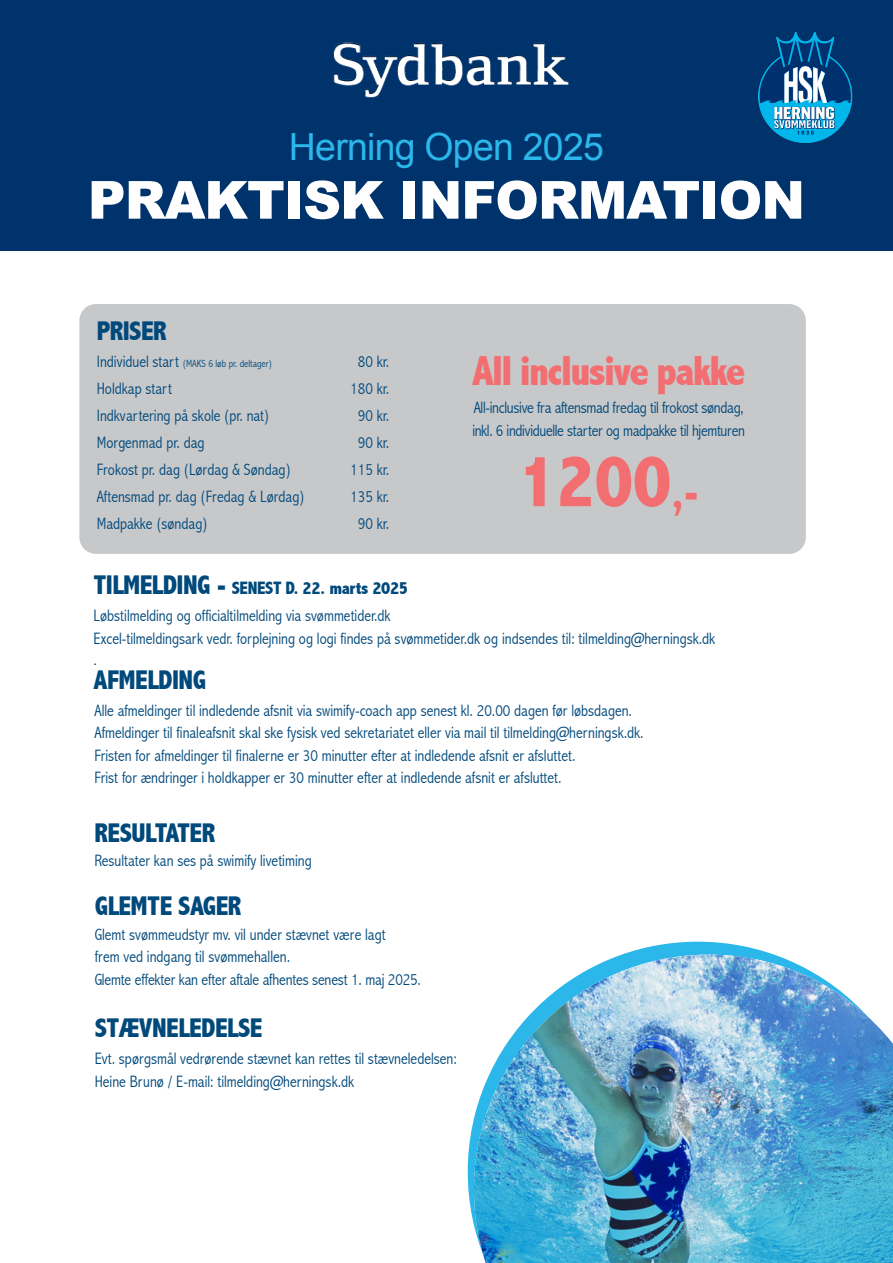
<style>
.page{position:relative;width:893px;height:1263px;background:#fff}
.page>*{position:absolute;margin:0;border:0;box-sizing:border-box;transform-origin:0 0}
.t1{font:800 condensed 75px "Abadi";color:#f26e70}
.t2{font:900 52.5px "Arial";letter-spacing:-.02em;color:#fff}
.t3{font:800 condensed 42px "Abadi";letter-spacing:-.04em;color:#f26e70}
.t4{font:37.5px "Arial";letter-spacing:-.02em;color:#2bb7ea}
.t5{font:800 condensed 27.15px "Abadi";letter-spacing:-.02em;color:#00497b}
.t6{font:800 condensed 18px "Abadi";letter-spacing:-.02em;color:#00497b}
.t7{font:300 condensed 16.5px "Abadi";color:#00497b}
.t8{font:300 condensed 16.5px "Abadi";letter-spacing:-.02em;color:#00497b}
.t9{font:15px "Arial Narrow";color:#001f46}
.t10{font:300 condensed 10.5px "Abadi";color:#00497b}
.s1{font-size:16.5px}
.s2{font-size:42px}
.s3{font-size:27.15px}
</style>
<div class="page">
<div style="left:0;top:0;width:893px;height:251px;background:#00336c"></div>
<img style="left:333px;top:42px;width:236px;height:56px">
<img style="left:758px;top:32px;width:95px;height:111px">
<div style="left:79px;top:304px;width:727px;height:250px;background:#c7c8ca;border-radius:17px"></div>
<svg style="left:468px;top:942px;width:304px;height:283px"></svg>
<img style="left:474px;top:954px;width:419px;height:309px">
<h3 class="t4" style="left:289px;top:122px;width:316px">Herning Open 2025</h3>
<h2 class="t2" style="left:88px;top:162px;width:719px">PRAKTISK INFORMATION</h2>
<p class="t5" style="left:97px;top:316px;width:72px">PRISER</p>
<p class="t10" style="left:97px;top:358px;width:177px"><span class="s1">Individuel start</span> (MAKS 6 løb pr. deltager)</p>
<p class="t7" style="left:358px;top:352px;width:33px">80 kr.</p>
<p class="t7" style="left:97px;top:379px;width:77px">Holdkap start</p>
<p class="t7" style="left:350px;top:379px;width:40px">180 kr.</p>
<p class="t7" style="left:97px;top:406px;width:174px">Indkvartering på skole (pr. nat)</p>
<p class="t7" style="left:358px;top:406px;width:33px">90 kr.</p>
<p class="t7" style="left:97px;top:433px;width:109px">Morgenmad pr. dag</p>
<p class="t7" style="left:358px;top:433px;width:33px">90 kr.</p>
<p class="t7" style="left:97px;top:460px;width:196px">Frokost pr. dag (Lørdag &amp; Søndag)</p>
<p class="t7" style="left:350px;top:460px;width:40px">115 kr.</p>
<p class="t7" style="left:97px;top:487px;width:209px">Aftensmad pr. dag (Fredag &amp; Lørdag)</p>
<p class="t7" style="left:350px;top:487px;width:40px">135 kr.</p>
<p class="t7" style="left:97px;top:514px;width:112px">Madpakke (søndag)</p>
<p class="t7" style="left:358px;top:514px;width:33px">90 kr.</p>
<p class="t3" style="left:472px;top:346px;width:275px">All inclusive pakke</p>
<p class="t8" style="left:474px;top:398px;width:271px">All-inclusive fra aftensmad fredag til frokost søndag,</p>
<p class="t8" style="left:472px;top:421px;width:274px">inkl. 6 individuelle starter og madpakke til hjemturen</p>
<p class="t1" style="left:518px;top:438px;width:183px">1200<span class="s2">,-</span></p>
<p class="t6" style="left:93px;top:578px;width:316px"><span class="s3">TILMELDING -</span> SENEST D. 22. marts 2025</p>
<p class="t7" style="left:94px;top:606px;width:298px">Løbstilmelding og officialtilmelding via svømmetider.dk</p>
<p class="t7" style="left:94px;top:629px;width:623px">Excel-tilmeldingsark vedr. forplejning og logi findes på svømmetider.dk og indsendes til: tilmelding@herningsk.dk</p>
<p class="t9" style="left:94px;top:648px;width:5px">.</p>
<p class="t5" style="left:93px;top:664px;width:114px">AFMELDING</p>
<p class="t7" style="left:95px;top:701px;width:539px">Alle afmeldinger til indledende afsnit via swimify-coach app senest kl. 20.00 dagen før løbsdagen.</p>
<p class="t7" style="left:95px;top:723px;width:551px">Afmeldinger til finaleafsnit skal ske fysisk ved sekretariatet eller via mail til tilmelding@herningsk.dk.</p>
<p class="t7" style="left:95px;top:746px;width:483px">Fristen for afmeldinger til finalerne er 30 minutter efter at indledende afsnit er afsluttet.</p>
<p class="t7" style="left:95px;top:768px;width:469px">Frist for ændringer i holdkapper er 30 minutter efter at indledende afsnit er afsluttet.</p>
<p class="t5" style="left:95px;top:817px;width:122px">RESULTATER</p>
<p class="t7" style="left:95px;top:851px;width:219px">Resultater kan ses på swimify livetiming</p>
<p class="t5" style="left:95px;top:890px;width:148px">GLEMTE SAGER</p>
<p class="t7" style="left:95px;top:925px;width:293px">Glemt svømmeudstyr mv. vil under stævnet være lagt</p>
<p class="t7" style="left:95px;top:947px;width:197px">frem ved indgang til svømmehallen.</p>
<p class="t7" style="left:95px;top:970px;width:328px">Glemte effekter kan efter aftale afhentes senest 1. maj 2025.</p>
<p class="t5" style="left:95px;top:1012px;width:169px">STÆVNELEDELSE</p>
<p class="t7" style="left:95px;top:1049px;width:364px">Evt. spørgsmål vedrørende stævnet kan rettes til stævneledelsen:</p>
<p class="t7" style="left:95px;top:1071px;width:261px">Heine Brunø / E-mail: tilmelding@herningsk.dk</p>
</div>
